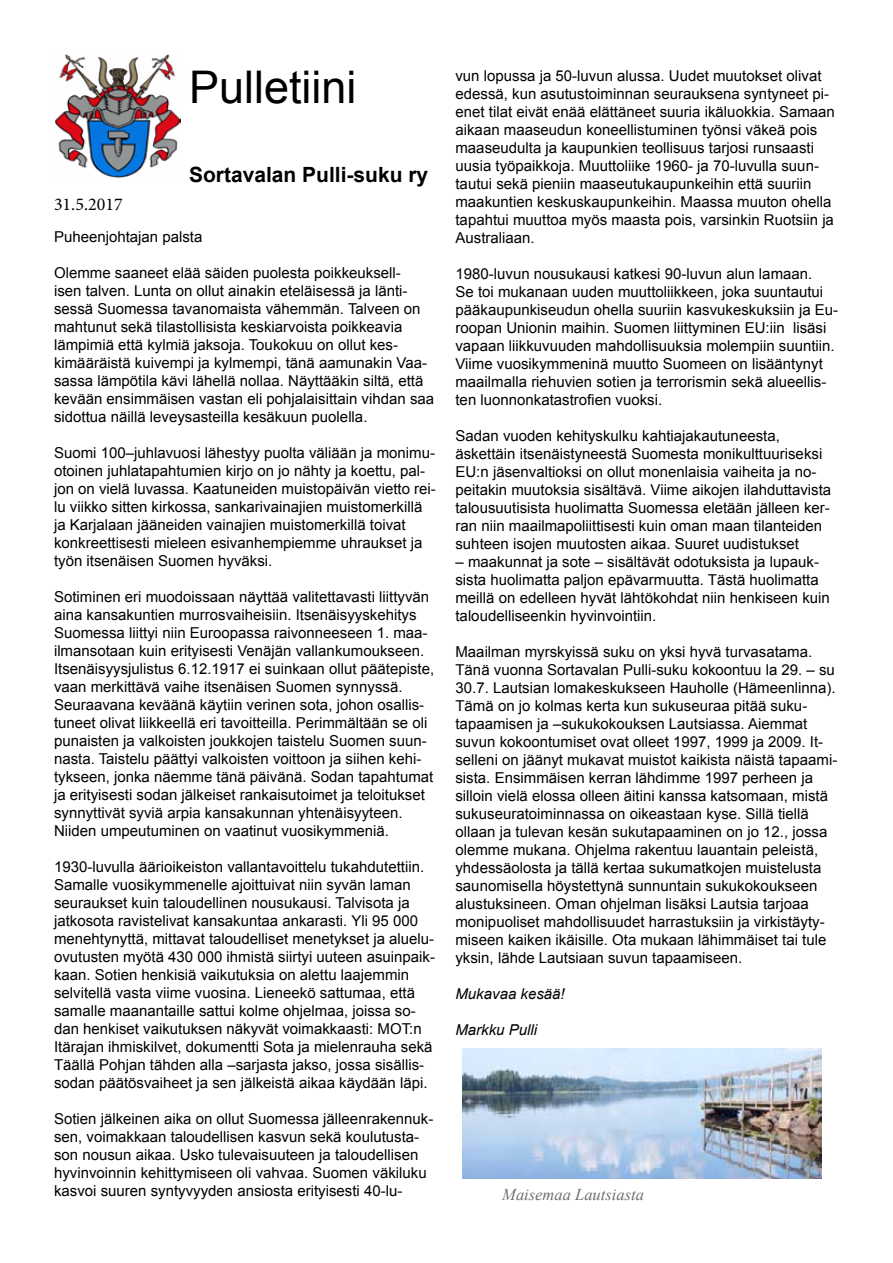
<style>
.page{position:relative;width:893px;height:1263px;background:#fff}
.page>*{position:absolute;margin:0;border:0;box-sizing:border-box;transform-origin:0 0}
.t1{font:45px "Arial";color:#000}
.t2{font:700 21px "Arial";color:#000}
.t3{font:18px "Minion Pro";color:#000}
.t4{font:italic 16.5px "Times New Roman";color:#6d6e71}
.t5{font:15px/18px "Arial";color:#000}
.t6{font:italic 15px "Arial";color:#000}
</style>
<div class="page">
<img style="left:55px;top:54px;width:125px;height:124px">
<img style="left:463px;top:1048px;width:358px;height:130px">
<h1 class="t1" style="left:189px;top:56px;width:169px">Pulletiini</h1>
<h2 class="t2" style="left:189px;top:160px;width:241px">Sortavalan Pulli-suku ry</h2>
<p class="t3" style="left:54px;top:192px;width:70px">31.5.2017</p>
<p class="t5" style="left:54px;top:228px;width:150px">Puheenjohtajan palsta</p>
<p class="t5" style="left:54px;top:264px;width:382px">Olemme saaneet elää säiden puolesta poikkeuksell-<br>isen talven. Lunta on ollut ainakin eteläisessä ja länti&shy;sessä Suomessa tavanomaista vähemmän. Talveen on mahtunut sekä tilastollisista keskiarvoista poikkeavia lämpimiä että kylmiä jaksoja. Toukokuu on ollut kes&shy;kimääräistä kuivempi ja kylmempi, tänä aamunakin Vaa&shy;sassa lämpötila kävi lähellä nollaa. Näyttääkin siltä, että kevään ensimmäisen vastan eli pohjalaisittain vihdan saa sidottua näillä leveysasteilla kesäkuun puolella.</p>
<p class="t5" style="left:54px;top:444px;width:383px">Suomi 100–juhlavuosi lähestyy puolta väliään ja monimu&shy;otoinen juhlatapahtumien kirjo on jo nähty ja koettu, pal&shy;jon on vielä luvassa. Kaatuneiden muistopäivän vietto rei&shy;lu viikko sitten kirkossa, sankarivainajien muistomerkillä ja Karjalaan jääneiden vainajien muistomerkillä toivat konkreettisesti mieleen esivanhempiemme uhraukset ja työn itsenäisen Suomen hyväksi.</p>
<p class="t5" style="left:54px;top:588px;width:382px">Sotiminen eri muodoissaan näyttää valitettavasti liittyvän aina kansakuntien murrosvaiheisiin. Itsenäisyyskehitys Suomessa liittyi niin Euroopassa raivonneeseen 1. maa&shy;ilmansotaan kuin erityisesti Venäjän vallankumoukseen.<br>Itsenäisyysjulistus 6.12.1917 ei suinkaan ollut päätepiste, vaan merkittävä vaihe itsenäisen Suomen synnyssä.<br>Seuraavana keväänä käytiin verinen sota, johon osallis&shy;tuneet olivat liikkeellä eri tavoitteilla. Perimmältään se oli punaisten ja valkoisten joukkojen taistelu Suomen suun&shy;nasta. Taistelu päättyi valkoisten voittoon ja siihen kehi&shy;tykseen, jonka näemme tänä päivänä. Sodan tapahtumat ja erityisesti sodan jälkeiset rankaisutoimet ja teloitukset synnyttivät syviä arpia kansakunnan yhtenäisyyteen.<br>Niiden umpeutuminen on vaatinut vuosikymmeniä.</p>
<p class="t5" style="left:54px;top:858px;width:383px">1930-luvulla äärioikeiston vallantavoittelu tukahdutettiin.<br>Samalle vuosikymmenelle ajoittuivat niin syvän laman seuraukset kuin taloudellinen nousukausi. Talvisota ja jatkosota ravistelivat kansakuntaa ankarasti. Yli 95 000 menehtynyttä, mittavat taloudelliset menetykset ja aluelu&shy;ovutusten myötä 430 000 ihmistä siirtyi uuteen asuinpaik&shy;kaan. Sotien henkisiä vaikutuksia on alettu laajemmin selvitellä vasta viime vuosina. Lieneekö sattumaa, että samalle maanantaille sattui kolme ohjelmaa, joissa so&shy;dan henkiset vaikutuksen näkyvät voimakkaasti: MOT:n Itärajan ihmiskilvet, dokumentti Sota ja mielenrauha sekä Täällä Pohjan tähden alla –sarjasta jakso, jossa sisällis&shy;sodan päätösvaiheet ja sen jälkeistä aikaa käydään läpi.</p>
<p class="t5" style="left:54px;top:1110px;width:381px">Sotien jälkeinen aika on ollut Suomessa jälleenrakennuk&shy;sen, voimakkaan taloudellisen kasvun sekä koulutusta&shy;son nousun aikaa. Usko tulevaisuuteen ja taloudellisen hyvinvoinnin kehittymiseen oli vahvaa. Suomen väkiluku kasvoi suuren syntyvyyden ansiosta erityisesti 40-lu-</p>
<p class="t5" style="left:455px;top:67px;width:381px">vun lopussa ja 50-luvun alussa. Uudet muutokset olivat edessä, kun asutustoiminnan seurauksena syntyneet pi&shy;enet tilat eivät enää elättäneet suuria ikäluokkia. Samaan aikaan maaseudun koneellistuminen työnsi väkeä pois maaseudulta ja kaupunkien teollisuus tarjosi runsaasti uusia työpaikkoja. Muuttoliike 1960- ja 70-luvulla suun&shy;tautui sekä pieniin maaseutukaupunkeihin että suuriin maakuntien keskuskaupunkeihin. Maassa muuton ohella tapahtui muuttoa myös maasta pois, varsinkin Ruotsiin ja Australiaan.</p>
<p class="t5" style="left:455px;top:265px;width:384px">1980-luvun nousukausi katkesi 90-luvun alun lamaan.<br>Se toi mukanaan uuden muuttoliikkeen, joka suuntautui pääkaupunkiseudun ohella suuriin kasvukeskuksiin ja Eu&shy;roopan Unionin maihin. Suomen liittyminen EU:iin lisäsi vapaan liikkuvuuden mahdollisuuksia molempiin suuntiin.<br>Viime vuosikymmeninä muutto Suomeen on lisääntynyt maailmalla riehuvien sotien ja terrorismin sekä alueellis&shy;ten luonnonkatastrofien vuoksi.</p>
<p class="t5" style="left:455px;top:427px;width:377px">Sadan vuoden kehityskulku kahtiajakautuneesta, äskettäin itsenäistyneestä Suomesta monikulttuuriseksi EU:n jäsenvaltioksi on ollut monenlaisia vaiheita ja no&shy;peitakin muutoksia sisältävä. Viime aikojen ilahduttavista talousuutisista huolimatta Suomessa eletään jälleen ker&shy;ran niin maailmapoliittisesti kuin oman maan tilanteiden suhteen isojen muutosten aikaa. Suuret uudistukset</p>
<p class="t5" style="left:455px;top:553px;width:376px">– maakunnat ja sote – sisältävät odotuksista ja lupauk&shy;sista huolimatta paljon epävarmuutta. Tästä huolimatta meillä on edelleen hyvät lähtökohdat niin henkiseen kuin taloudelliseenkin hyvinvointiin.</p>
<p class="t5" style="left:455px;top:643px;width:383px">Maailman myrskyissä suku on yksi hyvä turvasatama.<br>Tänä vuonna Sortavalan Pulli-suku kokoontuu la 29. – su 30.7. Lautsian lomakeskukseen Hauholle (Hämeenlinna).<br>Tämä on jo kolmas kerta kun sukuseuraa pitää suku&shy;tapaamisen ja –sukukokouksen Lautsiassa. Aiemmat suvun kokoontumiset ovat olleet 1997, 1999 ja 2009. It&shy;selleni on jäänyt mukavat muistot kaikista näistä tapaami&shy;sista. Ensimmäisen kerran lähdimme 1997 perheen ja silloin vielä elossa olleen äitini kanssa katsomaan, mistä sukuseuratoiminnassa on oikeastaan kyse. Sillä tiellä ollaan ja tulevan kesän sukutapaaminen on jo 12., jossa olemme mukana. Ohjelma rakentuu lauantain peleistä, yhdessäolosta ja tällä kertaa sukumatkojen muistelusta saunomisella höystettynä sunnuntain sukukokoukseen alustuksineen. Oman ohjelman lisäksi Lautsia tarjoaa monipuoliset mahdollisuudet harrastuksiin ja virkistäyty&shy;miseen kaiken ikäisille. Ota mukaan lähimmäiset tai tule yksin, lähde Lautsiaan suvun tapaamiseen.</p>
<p class="t6" style="left:455px;top:984px;width:111px">Mukavaa kesää!</p>
<p class="t6" style="left:455px;top:1020px;width:83px">Markku Pulli</p>
<p class="t4" style="left:502px;top:1183px;width:143px">Maisemaa Lautsiasta</p>
</div>
